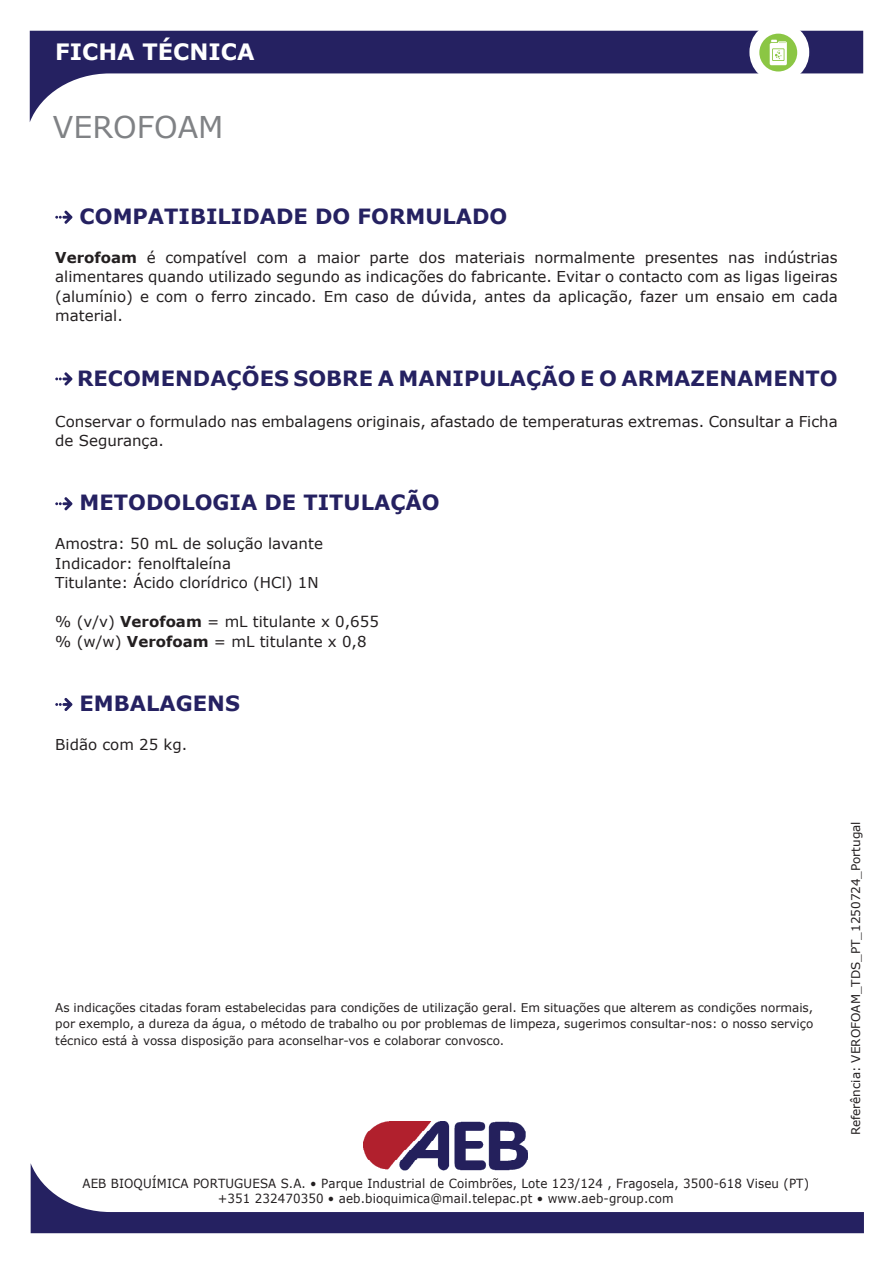
<style>
.page{position:relative;width:893px;height:1263px;background:#fff}
.page>*{position:absolute;margin:0;border:0;box-sizing:border-box;transform-origin:0 0}
.t1{font:30px "Verdana";color:#808285}
.t2{font:700 22.5px "Verdana";color:#fff}
.t3{font:700 21px "Verdana";color:#252161}
.t4{font:15px/19.5px "Verdana";color:#231f20}
.t5{font:12.6px/15.1px "Verdana";letter-spacing:.01em;color:#231f20;text-align:center;scale:.94 1}
.t6{font:12px/16.5px "Verdana";color:#231f20;text-align:justify}
.s1{font-weight:700}
</style>
<div class="page">
<img style="left:363px;top:1121px;width:165px;height:42px">
<svg style="left:31px;top:1163px;width:833px;height:70px"></svg>
<svg style="left:30px;top:31px;width:833px;height:91px"></svg>
<div style="left:749px;top:22px;width:60px;height:60px;background:#fff;border-radius:30px"></div>
<div style="left:759px;top:34px;width:38px;height:38px;background:#8bc644;border-radius:50%"></div>
<svg style="left:770px;top:40px;width:17px;height:25px"></svg>
<svg style="left:55px;top:211px;width:17px;height:13px"></svg>
<svg style="left:55px;top:372px;width:17px;height:13px"></svg>
<svg style="left:55px;top:497px;width:17px;height:13px"></svg>
<svg style="left:55px;top:698px;width:17px;height:13px"></svg>
<h2 class="t2" style="left:55px;top:35px;width:201px">FICHA TÉCNICA</h2>
<h1 class="t1" style="left:53px;top:107px;width:172px">VEROFOAM</h1>
<h3 class="t3" style="left:80px;top:201px;width:429px">COMPATIBILIDADE DO FORMULADO</h3>
<p class="t4" style="left:55px;top:247px;width:784px;text-align:justify"><span class="s1">Verofoam</span> é compatível com a maior parte dos materiais normalmente presentes nas indústrias alimentares quando utilizado segundo as indicações do fabricante. Evitar o contacto com as ligas ligeiras (alumínio) e com o ferro zincado. Em caso de dúvida, antes da aplicação, fazer um ensaio em cada material.</p>
<h3 class="t3" style="left:77px;top:363px;width:762px">RECOMENDAÇÕES SOBRE A MANIPULAÇÃO E O ARMAZENAMENTO</h3>
<p class="t4" style="left:55px;top:411px;width:784px">Conservar o formulado nas embalagens originais, afastado de temperaturas extremas. Consultar a Ficha de Segurança.</p>
<h3 class="t3" style="left:80px;top:488px;width:362px">METODOLOGIA DE TITULAÇÃO</h3>
<p class="t4" style="left:55px;top:534px;width:269px">Amostra: 50 mL de solução lavante<br>Indicador: fenolftaleína<br>Titulante: Ácido clorídrico (HCl) 1N</p>
<p class="t4" style="left:55px;top:612px;width:325px">% (v/v) <span class="s1">Verofoam</span> = mL titulante x 0,655 % (w/w) <span class="s1">Verofoam</span> = mL titulante x 0,8</p>
<h3 class="t3" style="left:80px;top:688px;width:162px">EMBALAGENS</h3>
<p class="t4" style="left:55px;top:735px;width:133px">Bidão com 25 kg.</p>
<p class="t6" style="left:55px;top:999px;width:759px">As indicações citadas foram estabelecidas para condições de utilização geral. Em situações que alterem as condições normais, por exemplo, a dureza da água, o método de trabalho ou por problemas de limpeza, sugerimos consultar-nos: o nosso serviço técnico está à vossa disposição para aconselhar-vos e colaborar convosco.</p>
<p class="t5" style="left:82px;top:1175px;width:774px">AEB BIOQUÍMICA PORTUGUESA S.A. • Parque Industrial de Coimbrões, Lote 123/124 , Fragosela, 3500-618 Viseu (PT) +351 232470350 • aeb.bioquimica@mail.telepac.pt • www.aeb-group.com</p>
<p class="t6" style="left:847px;top:1135px;width:316px;rotate:-90deg">Referência: VEROFOAM_TDS_PT_1250724_Portugal</p>
</div>
